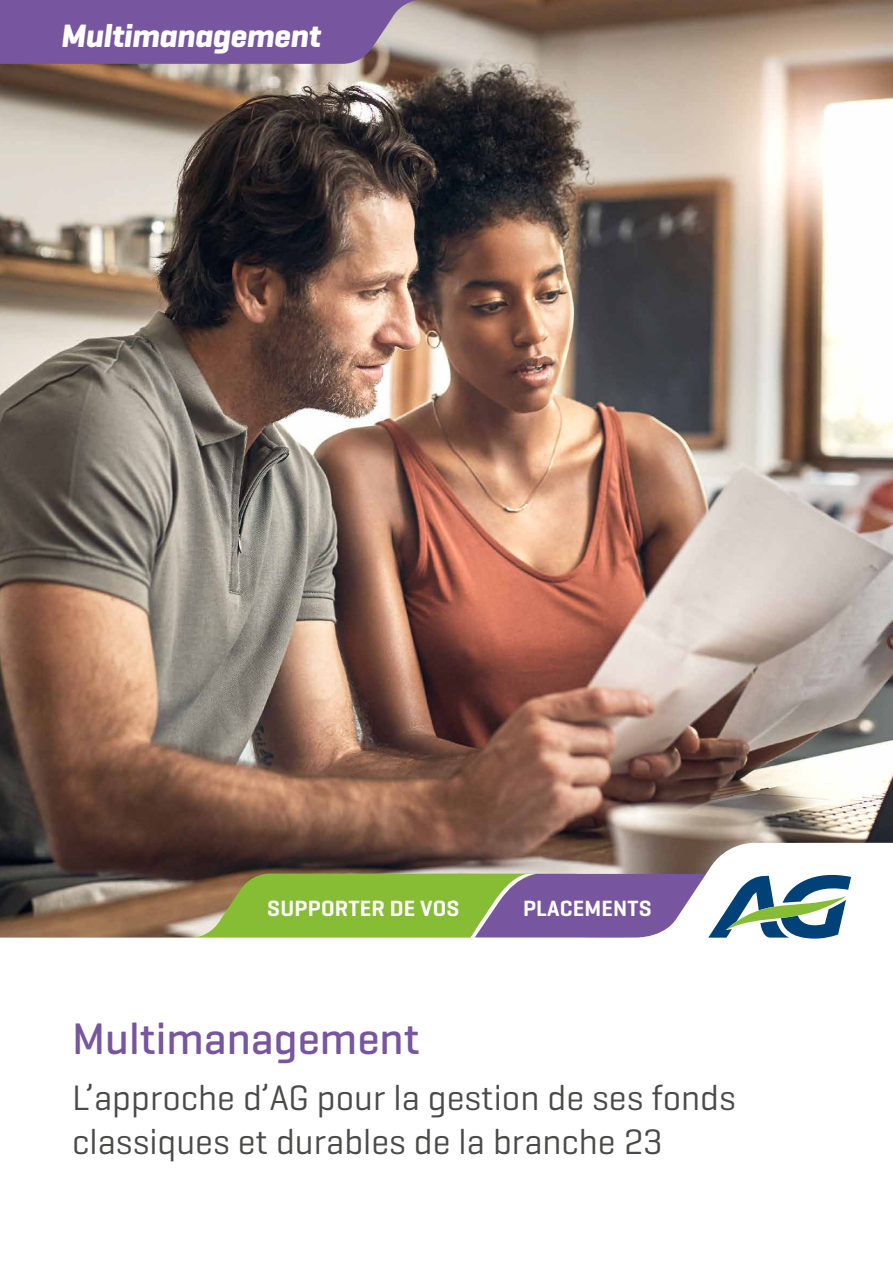
<style>
.page{position:relative;width:893px;height:1263px;background:#fff}
.page>*{position:absolute;margin:0;border:0;box-sizing:border-box;transform-origin:0 0}
.t1{font:500 45px "Geogrotesque";color:#77569f}
.t2{font:36px/43.2px "Geogrotesque";color:#4a4a49}
.t3{font:italic 700 33px "Geogrotesque";letter-spacing:-.01em;color:#fff}
.t4{font:600 22.5px "Geogrotesque";letter-spacing:.01em;color:#fff}
</style>
<div class="page">
<img style="left:0;top:0;width:893px;height:842px">
<svg style="left:0;top:0;width:427px;height:64px;background:#7d5e9e"></svg>
<svg style="left:0;top:842px;width:893px;height:96px;background:#77655b"></svg>
<svg style="left:185px;top:869px;width:708px;height:70px"></svg>
<p class="t3" style="left:61px;top:15px;width:261px">Multimanagement</p>
<p class="t4" style="left:267px;top:894px;width:194px">SUPPORTER DE VOS</p>
<p class="t4" style="left:523px;top:894px;width:130px">PLACEMENTS</p>
<p class="t1" style="left:72px;top:1011px;width:349px">Multimanagement</p>
<p class="t2" style="left:72px;top:1075px;width:665px">L’approche d’AG pour la gestion de ses fonds classiques et durables de la branche 23</p>
</div>
